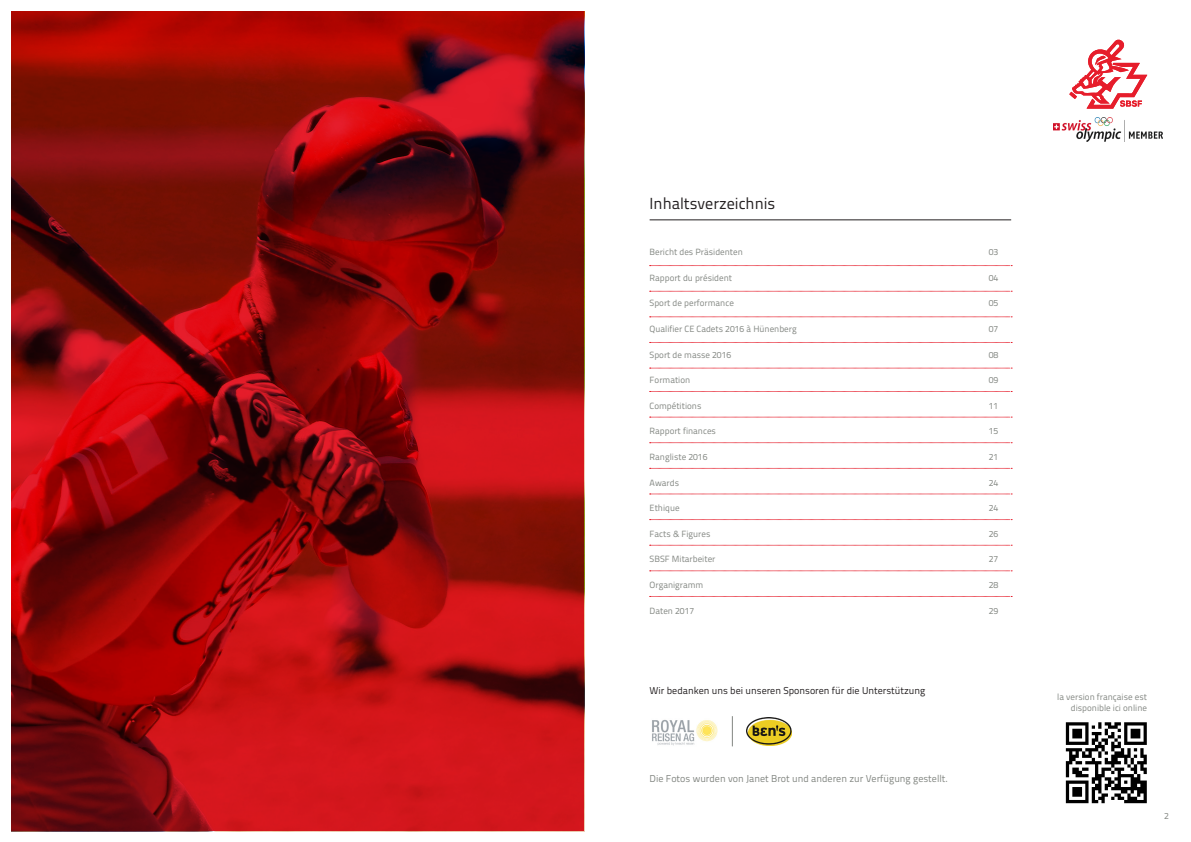
<style>
.page{position:relative;width:1191px;height:842px;background:#fff}
.page>*{position:absolute;margin:0;border:0;box-sizing:border-box;transform-origin:0 0}
.t1{font:16px "Titillium Text 22 L";color:#231f20}
.t2{font:10px "Titillium Text 22 L";color:#828681}
.t3{font:10px "Titillium Text 22 L";color:#231f20}
.t4{font:9px/10.8px "Titillium Text 22 L";color:#828681;text-align:right}
</style>
<div class="page">
<img style="left:11px;top:11px;width:573px;height:820px">
<svg style="left:649px;top:265px;width:363px;height:1px"></svg>
<svg style="left:649px;top:391px;width:363px;height:1px"></svg>
<svg style="left:649px;top:519px;width:363px;height:1px"></svg>
<svg style="left:649px;top:291px;width:363px;height:1px"></svg>
<svg style="left:649px;top:417px;width:363px;height:1px"></svg>
<svg style="left:649px;top:545px;width:363px;height:1px"></svg>
<svg style="left:649px;top:317px;width:363px;height:1px"></svg>
<svg style="left:649px;top:442px;width:363px;height:1px"></svg>
<svg style="left:649px;top:571px;width:363px;height:1px"></svg>
<svg style="left:649px;top:596px;width:363px;height:1px"></svg>
<svg style="left:649px;top:342px;width:363px;height:1px"></svg>
<svg style="left:649px;top:468px;width:363px;height:1px"></svg>
<svg style="left:649px;top:368px;width:363px;height:1px"></svg>
<svg style="left:649px;top:494px;width:363px;height:1px"></svg>
<img style="left:652px;top:720px;width:66px;height:26px">
<hr style="left:732px;top:716px;width:1px;height:30px;background:#828681">
<hr style="left:649px;top:219px;width:362px;height:1px;background:#231f20">
<img style="left:1053px;top:118px;width:109px;height:23px">
<svg style="left:1069px;top:39px;width:78px;height:70px"></svg>
<img style="left:746px;top:717px;width:45px;height:28px">
<svg style="left:1066px;top:722px;width:81px;height:82px"></svg>
<svg style="left:1065px;top:722px;width:81px;height:81px"></svg>
<p class="t1" style="left:649px;top:191px;width:127px">Inhaltsverzeichnis</p>
<p class="t4" style="left:649px;top:246px;width:95px">Bericht des Präsidenten</p>
<p class="t4" style="left:988px;top:246px;width:11px">03</p>
<p class="t4" style="left:649px;top:272px;width:84px">Rapport du président</p>
<p class="t4" style="left:988px;top:272px;width:11px">04</p>
<p class="t4" style="left:649px;top:297px;width:86px">Sport de performance</p>
<p class="t4" style="left:988px;top:297px;width:11px">05</p>
<p class="t4" style="left:649px;top:323px;width:148px">Qualifier CE Cadets 2016 à Hünenberg</p>
<p class="t4" style="left:988px;top:323px;width:11px">07</p>
<p class="t4" style="left:649px;top:349px;width:83px">Sport de masse 2016</p>
<p class="t4" style="left:988px;top:349px;width:11px">08</p>
<p class="t4" style="left:649px;top:374px;width:42px">Formation</p>
<p class="t4" style="left:988px;top:374px;width:11px">09</p>
<p class="t4" style="left:649px;top:400px;width:53px">Compétitions</p>
<p class="t4" style="left:988px;top:400px;width:11px">11</p>
<p class="t4" style="left:649px;top:425px;width:68px">Rapport finances</p>
<p class="t4" style="left:988px;top:425px;width:11px">15</p>
<p class="t4" style="left:649px;top:451px;width:59px">Rangliste 2016</p>
<p class="t4" style="left:988px;top:451px;width:11px">21</p>
<p class="t4" style="left:649px;top:477px;width:31px">Awards</p>
<p class="t4" style="left:988px;top:477px;width:11px">24</p>
<p class="t4" style="left:649px;top:502px;width:31px">Ethique</p>
<p class="t4" style="left:988px;top:502px;width:11px">24</p>
<p class="t4" style="left:649px;top:528px;width:62px">Facts &amp; Figures</p>
<p class="t4" style="left:988px;top:528px;width:11px">26</p>
<p class="t4" style="left:649px;top:553px;width:67px">SBSF Mitarbeiter</p>
<p class="t4" style="left:988px;top:553px;width:11px">27</p>
<p class="t4" style="left:649px;top:579px;width:55px">Organigramm</p>
<p class="t4" style="left:988px;top:579px;width:11px">28</p>
<p class="t4" style="left:649px;top:605px;width:46px">Daten 2017</p>
<p class="t4" style="left:988px;top:605px;width:11px">29</p>
<p class="t3" style="left:649px;top:683px;width:277px">Wir bedanken uns bei unseren Sponsoren für die Unterstützung</p>
<p class="t2" style="left:649px;top:771px;width:300px">Die Fotos wurden von Janet Brot und anderen zur Verfügung gestellt.</p>
<p class="t4" style="left:1057px;top:691px;width:91px">la version française est disponible ici online</p>
<p class="t4" style="left:1164px;top:810px;width:6px">2</p>
</div>
